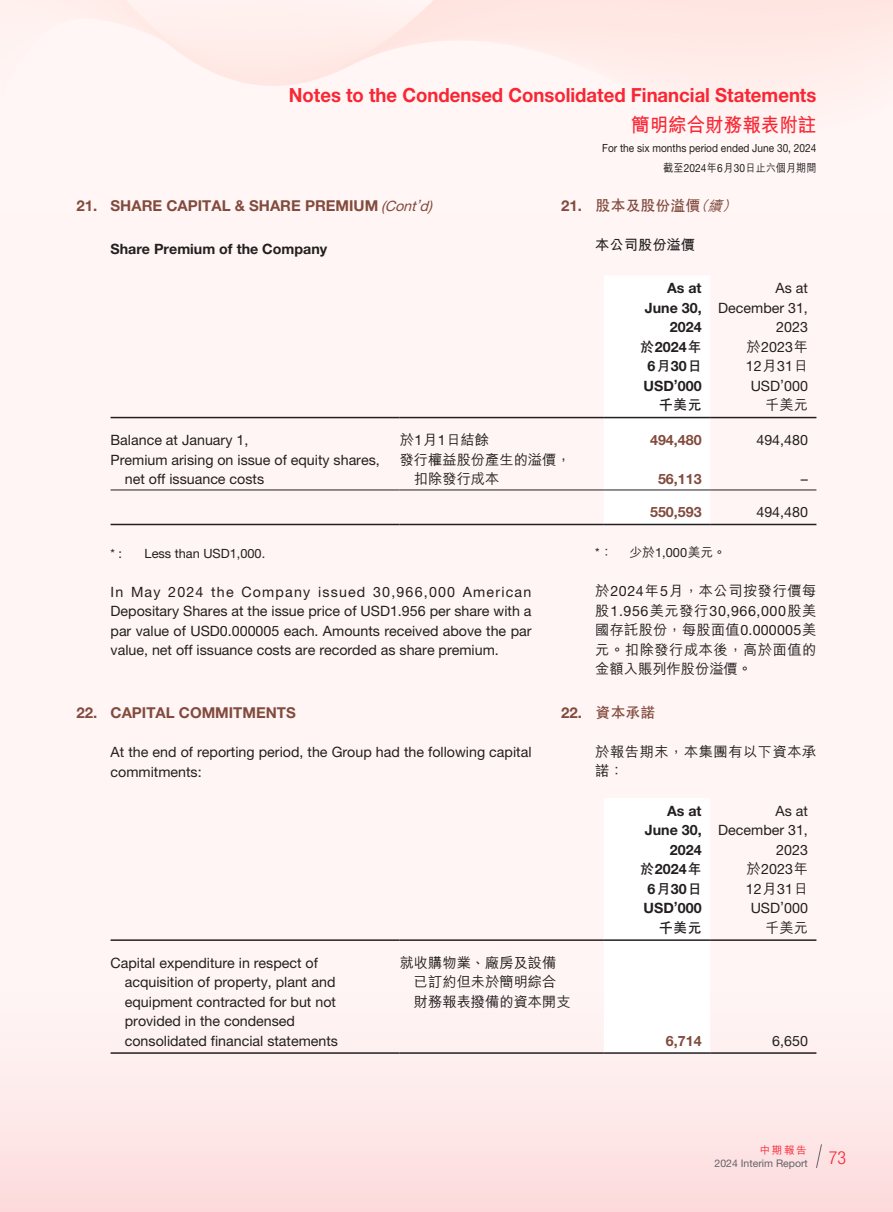
<style>
.page{position:relative;width:893px;height:1212px;background:#fff5f4}
.page>*{position:absolute;margin:0;border:0;box-sizing:border-box;transform-origin:0 0}
.t1{font:700 19.5px "Helvetica Neue LT Std";color:#f92634;scale:.95 1}
.t2{font:700 19.5px "M Hei HK";color:#f92634;scale:.95 1}
.t3{font:300 condensed 18px "Helvetica Neue LT Std";color:#f92634}
.t4{font:700 15px "Helvetica Neue LT Std";color:#824b3e}
.t5{font:700 15px "C Hei 2 HK";color:#824b3e}
.t6{font:14.25px/19.5px "Helvetica Neue LT Std";color:#231f20}
.t7{font:500 14.25px/19.5px "M Hei HK";color:#231f20}
.t8{font:700 14.25px/19.5px "Helvetica Neue LT Std";color:#231f20;text-align:right}
.t9{font:500 14.25px/19.5px "M Hei HK";letter-spacing:.035em;color:#231f20}
.t10{font:700 14.25px "Helvetica Neue LT Std";color:#824b3e}
.t11{font:14.25px "Helvetica Neue LT Std";letter-spacing:.04em;color:#231f20}
.t12{font:700 14.25px "M Hei HK";color:#231f20}
.t13{font:700 14.25px "C Hei 2 HK";color:#231f20}
.t14{font:12.75px "Helvetica Neue LT Std";color:#231f20}
.t15{font:500 12.75px "M Hei HK";color:#231f20}
.t16{font:11.25px "Helvetica Neue LT Std";color:#231f20;scale:.9 1}
.t17{font:500 11.25px "M Hei HK";color:#231f20;scale:.9 1}
.t18{font:10.5px "Helvetica Neue LT Std";color:#636366}
.t19{font:500 10.5px "M Hei HK";color:#f92634}
.s1{font-family:"Helvetica Neue LT Std";font-weight:400}
.s2{font-family:"Helvetica Neue LT Std"}
.s3{font-family:"M Hei HK";font-weight:500;font-style:italic;font-size:14.25px}
.s4{font-weight:400;font-style:italic;font-size:14.25px}
.s5{font-family:"C Hei 2 HK"}
.s6{font-family:"M Hei HK";font-weight:500}
</style>
<div class="page">
<svg style="left:816px;top:1144px;width:6px;height:24px"></svg>
<div style="left:604px;top:276px;width:106px;height:248px;background:#fff"></div>
<hr style="left:111px;top:417px;width:289px;height:1px;background:#231f20">
<hr style="left:400px;top:417px;width:204px;height:1px;background:#231f20">
<hr style="left:604px;top:417px;width:106px;height:1px;background:#231f20">
<hr style="left:710px;top:417px;width:106px;height:1px;background:#231f20">
<hr style="left:111px;top:490px;width:289px;height:1px;background:#231f20">
<hr style="left:400px;top:490px;width:204px;height:1px;background:#231f20">
<hr style="left:604px;top:490px;width:106px;height:1px;background:#231f20">
<hr style="left:710px;top:490px;width:106px;height:1px;background:#231f20">
<hr style="left:111px;top:524px;width:289px;height:1px;background:#231f20">
<hr style="left:400px;top:524px;width:204px;height:1px;background:#231f20">
<hr style="left:604px;top:524px;width:106px;height:1px;background:#231f20">
<hr style="left:710px;top:524px;width:106px;height:1px;background:#231f20">
<div style="left:604px;top:798px;width:106px;height:254px;background:#fff"></div>
<hr style="left:111px;top:939px;width:289px;height:2px;background:#231f20">
<hr style="left:400px;top:939px;width:204px;height:2px;background:#231f20">
<hr style="left:604px;top:939px;width:106px;height:2px;background:#231f20">
<hr style="left:710px;top:939px;width:106px;height:2px;background:#231f20">
<hr style="left:111px;top:1052px;width:289px;height:2px;background:#231f20">
<hr style="left:400px;top:1052px;width:204px;height:2px;background:#231f20">
<hr style="left:604px;top:1052px;width:106px;height:2px;background:#231f20">
<hr style="left:710px;top:1052px;width:106px;height:2px;background:#231f20">
<h1 class="t1" style="left:289px;top:83px;width:557px">Notes to the Condensed Consolidated Financial Statements</h1>
<h1 class="t2" style="left:631px;top:111px;width:196px">簡明綜合財務報表附註</h1>
<p class="t16" style="left:602px;top:141px;width:240px">For the six months period ended June 30, 2024</p>
<p class="t17" style="left:663px;top:159px;width:172px">截至<span class="s1">2024</span>年<span class="s1">6</span>月<span class="s1">30</span>日止六個月期間</p>
<p class="t5" style="left:561px;top:194px;width:181px"><span class="s2">21.</span> 股本及股份溢價<span class="s3">（續）</span></p>
<p class="t12" style="left:595px;top:234px;width:101px">本公司股份溢價</p>
<p class="t4" style="left:77px;top:196px;width:357px">21. SHARE CAPITAL &amp; SHARE PREMIUM <span class="s4">(Cont’d)</span></p>
<p class="t8" style="left:111px;top:239px;width:218px">Share Premium of the Company</p>
<p class="t8" style="left:645px;top:278px;width:58px">As at<br>June 30,<br>2024</p>
<p class="t6" style="left:718px;top:278px;width:91px;text-align:right">As at<br>December 31,<br>2023</p>
<p class="t8" style="left:640px;top:336px;width:63px;text-align:center"><span class="s5">於</span>2024<span class="s5">年<br></span>6<span class="s5">月</span>30<span class="s5">日</span></p>
<p class="t6" style="left:746px;top:337px;width:64px"><span class="s6">於</span>2023<span class="s6">年<br></span>12<span class="s6">月</span>31<span class="s6">日</span></p>
<p class="t8" style="left:643px;top:375px;width:60px">USD’000</p>
<p class="t6" style="left:751px;top:376px;width:59px">USD’000</p>
<p class="t13" style="left:659px;top:394px;width:44px">千美元</p>
<p class="t7" style="left:765px;top:394px;width:44px">千美元</p>
<p class="t6" style="left:111px;top:430px;width:139px">Balance at January 1,</p>
<p class="t7" style="left:400px;top:429px;width:91px">於<span class="s1">1</span>月<span class="s1">1</span>日結餘</p>
<p class="t10" style="left:650px;top:431px;width:53px">494,480</p>
<p class="t6" style="left:756px;top:430px;width:53px">494,480</p>
<p class="t6" style="left:125px;top:449px;width:256px;text-indent:-14px">Premium arising on issue of equity shares, net off issuance costs</p>
<p class="t7" style="left:414px;top:448px;width:158px;text-indent:-14px">發行權益股份產生的溢價，扣除發行成本</p>
<p class="t10" style="left:658px;top:470px;width:45px">56,113</p>
<p class="t6" style="left:801px;top:469px;width:9px">–</p>
<p class="t10" style="left:650px;top:503px;width:53px">550,593</p>
<p class="t6" style="left:756px;top:502px;width:53px">494,480</p>
<p class="t14" style="left:111px;top:545px;width:13px">* :</p>
<p class="t14" style="left:145px;top:545px;width:122px">Less than USD1,000.</p>
<p class="t6" style="left:111px;top:582px;width:422px;text-align:justify">In May 2024 the Company issued 30,966,000 American Depositary Shares at the issue price of USD1.956 per share with a par value of USD0.000005 each. Amounts received above the par value, net off issuance costs are recorded as share premium.</p>
<p class="t4" style="left:77px;top:703px;width:221px">22. CAPITAL COMMITMENTS</p>
<p class="t6" style="left:111px;top:742px;width:422px">At the end of reporting period, the Group had the following capital commitments:</p>
<p class="t14" style="left:595px;top:545px;width:19px">* <span class="s6">：</span></p>
<p class="t15" style="left:629px;top:543px;width:98px">少於<span class="s1">1,000</span>美元。</p>
<p class="t9" style="left:595px;top:580px;width:223px">於<span class="s1">2024</span>年<span class="s1">5</span>月，本公司按發行價每</p>
<p class="t11" style="left:595px;top:602px;width:223px"><span class="s6">股</span>1.956<span class="s6">美元發行</span>30,966,000<span class="s6">股美</span></p>
<p class="t7" style="left:595px;top:619px;width:223px;text-align:justify">國存託股份，每股面值<span class="s1">0.000005</span>美元。扣除發行成本後，高於面值的金額入賬列作股份溢價。</p>
<p class="t5" style="left:561px;top:701px;width:96px"><span class="s2">22.</span> 資本承諾</p>
<p class="t9" style="left:595px;top:741px;width:223px">於報告期末，本集團有以下資本承諾：</p>
<p class="t8" style="left:645px;top:800px;width:58px">As at<br>June 30,<br>2024</p>
<p class="t6" style="left:718px;top:801px;width:91px;text-align:right">As at<br>December 31,<br>2023</p>
<p class="t8" style="left:640px;top:859px;width:63px;text-align:center"><span class="s5">於</span>2024<span class="s5">年<br></span>6<span class="s5">月</span>30<span class="s5">日</span></p>
<p class="t6" style="left:746px;top:859px;width:64px"><span class="s6">於</span>2023<span class="s6">年<br></span>12<span class="s6">月</span>31<span class="s6">日</span></p>
<p class="t8" style="left:643px;top:898px;width:60px">USD’000</p>
<p class="t6" style="left:751px;top:898px;width:59px">USD’000</p>
<p class="t13" style="left:659px;top:917px;width:44px">千美元</p>
<p class="t7" style="left:765px;top:916px;width:44px">千美元</p>
<p class="t6" style="left:125px;top:952px;width:215px;text-indent:-14px">Capital expenditure in respect of acquisition of property, plant and equipment contracted for but not provided in the condensed consolidated financial statements</p>
<p class="t7" style="left:414px;top:951px;width:158px;text-indent:-14px">就收購物業、廠房及設備已訂約但未於簡明綜合財務報表撥備的資本開支</p>
<p class="t10" style="left:666px;top:1032px;width:37px">6,714</p>
<p class="t6" style="left:772px;top:1030px;width:37px">6,650</p>
<p class="t19" style="left:760px;top:1142px;width:48px">中期報告</p>
<p class="t18" style="left:715px;top:1156px;width:95px">2024 Interim Report</p>
<p class="t3" style="left:829px;top:1147px;width:19px">73</p>
</div>
